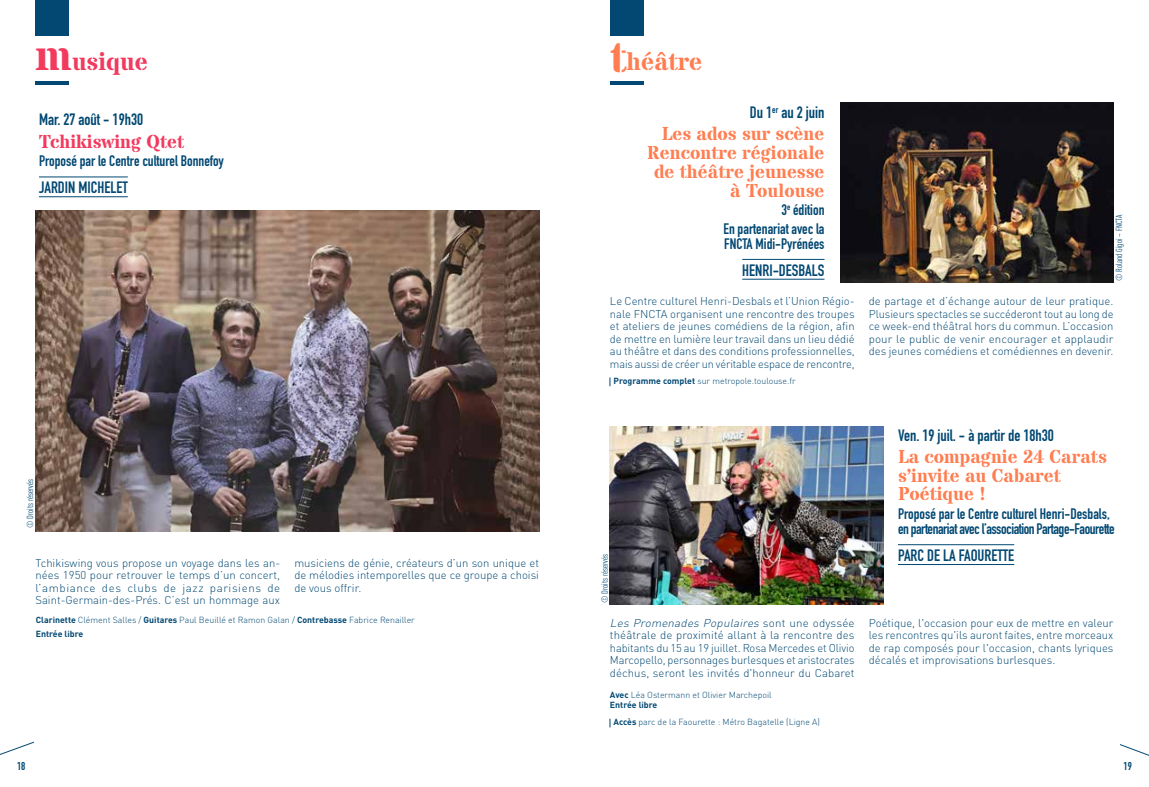
<style>
.page{position:relative;width:1149px;height:787px;background:#fff}
.page>*{position:absolute;margin:0;border:0;box-sizing:border-box;transform-origin:0 0}
.t1{font:700 25px "Stardos Stencil";color:#f23a5e}
.t2{font:700 25px "Stardos Stencil";color:#ff7e51}
.t3{font:700 18.75px/18.8px "Stardos Stencil";color:#ff7e51;text-align:right}
.t4{font:700 18.75px "Stardos Stencil";color:#f23a5e}
.t5{font:700 16.25px "DIN Condensed";color:#024873}
.t6{font:700 15px/15px "DIN Condensed";letter-spacing:-.03em;color:#024873}
.t7{font:700 15px/18.5px "DIN Condensed";color:#024873;text-align:right}
.t8{font:300 11.25px/12.5px "DINOT";color:#024873;text-align:justify}
.t9{font:700 11.25px "DIN Condensed";color:#024873}
.t10{font:300 8.75px/13.5px "DINOT";color:#024873}
.t11{font:condensed 8.75px "DINOT";color:#024873}
.s1{font-size:43.75px}
.s2{font-weight:700}
.s3{font-style:italic}
</style>
<div class="page">
<div style="left:35px;top:0;width:34px;height:35px;background:#024873"></div>
<hr style="left:35px;top:81px;width:34px;height:4px;background:#024873">
<svg style="left:0;top:741px;width:34px;height:14px"></svg>
<svg style="left:1120px;top:744px;width:28px;height:12px"></svg>
<div style="left:609px;top:0;width:34px;height:35px;background:#024873"></div>
<hr style="left:609px;top:81px;width:34px;height:4px;background:#024873">
<hr style="left:742px;top:259px;width:82px;height:1px;background:#024873">
<hr style="left:742px;top:279px;width:82px;height:1px;background:#024873">
<hr style="left:897px;top:544px;width:116px;height:1px;background:#024873">
<hr style="left:897px;top:564px;width:116px;height:1px;background:#024873">
<hr style="left:39px;top:177px;width:89px;height:1px;background:#024873">
<hr style="left:39px;top:196px;width:89px;height:1px;background:#024873">
<img style="left:36px;top:211px;width:503px;height:321px">
<img style="left:840px;top:103px;width:273px;height:179px">
<img style="left:609px;top:426px;width:274px;height:178px">
<h1 class="t1" style="left:36px;top:46px;width:114px"><span class="s1">m</span>usique</h1>
<h3 class="t5" style="left:39px;top:109px;width:106px">Mar. 27 août - 19h30</h3>
<h2 class="t4" style="left:39px;top:129px;width:147px">Tchikiswing Qtet</h2>
<h3 class="t7" style="left:39px;top:152px;width:186px">Proposé par le Centre culturel Bonnefoy</h3>
<h3 class="t5" style="left:39px;top:176px;width:90px">JARDIN MICHELET</h3>
<p class="t11" style="left:25px;top:528px;width:50px;rotate:-90deg">© Droits réservés</p>
<p class="t8" style="left:35px;top:556px;width:246px">Tchikiswing vous propose un voyage dans les an&shy;nées 1950 pour retrouver le temps d’un concert, l’ambiance des clubs de jazz parisiens de Saint-Germain-des-Prés. C’est un hommage aux</p>
<p class="t8" style="left:294px;top:556px;width:246px">musiciens de génie, créateurs d’un son unique et de mélodies intemporelles que ce groupe a choisi de vous offrir.</p>
<p class="t10" style="left:36px;top:613px;width:380px"><span class="s2">Clarinette</span> Clément Salles / <span class="s2">Guitares</span> Paul Beuillé et Ramon Galan / <span class="s2">Contrebasse</span> Fabrice Renailler<br><span class="s2">Entrée libre</span></p>
<h1 class="t2" style="left:610px;top:46px;width:94px"><span class="s1">t</span>héâtre</h1>
<h3 class="t5" style="left:749px;top:101px;width:76px">Du 1<sup>er</sup> au 2 juin</h3>
<h2 class="t3" style="left:646px;top:125px;width:179px">Les ados sur scène<br>Rencontre régionale de théâtre jeunesse à Toulouse</h2>
<h3 class="t7" style="left:723px;top:200px;width:102px">3<sup>e</sup> édition<br>En partenariat avec la</h3>
<h3 class="t7" style="left:724px;top:234px;width:102px">FNCTA Midi-Pyrénées</h3>
<h3 class="t5" style="left:742px;top:259px;width:84px">HENRI-DESBALS</h3>
<p class="t11" style="left:1113px;top:281px;width:67px;rotate:-90deg">© Roland Gigoi – FNCTA</p>
<p class="t8" style="left:609px;top:295px;width:246px">Le Centre culturel Henri-Desbals et l’Union Régio&shy;nale FNCTA organisent une rencontre des troupes et ateliers de jeunes comédiens de la région, afin de mettre en lumière leur travail dans un lieu dédié au théâtre et dans des conditions professionnelles, mais aussi de créer un véritable espace de rencontre,</p>
<p class="t8" style="left:868px;top:295px;width:246px">de partage et d’échange autour de leur pratique.<br>Plusieurs spectacles se succéderont tout au long de ce week-end théâtral hors du commun. L’occasion pour le public de venir encourager et applaudir des jeunes comédiens et comédiennes en devenir.</p>
<p class="t10" style="left:613px;top:374px;width:184px"><span class="s2">Programme complet</span> sur metropole.toulouse.fr</p>
<p class="t11" style="left:599px;top:603px;width:50px;rotate:-90deg">© Droits réservés</p>
<h3 class="t5" style="left:897px;top:424px;width:157px">Ven. 19 juil. - à partir de 18h30</h3>
<h2 class="t3" style="left:897px;top:448px;width:210px;text-align:left">La compagnie 24 Carats s’invite au Cabaret<br>Poétique !</h2>
<h3 class="t6" style="left:897px;top:506px;width:218px">Proposé par le Centre culturel Henri-Desbals, en partenariat avec l’association Partage-Faourette</h3>
<h3 class="t5" style="left:897px;top:544px;width:118px">PARC DE LA FAOURETTE</h3>
<p class="t8" style="left:609px;top:616px;width:246px"><span class="s3">Les Promenades Populaires</span> s o n t u n e o d ys s é e théâtrale de proximité allant à la rencontre des habitants du 15 au 19 juillet. Rosa Mercedes et Olivio Marcopello, personnages burlesques et aristocrates déchus, seront les invités d'honneur du Cabaret</p>
<p class="t8" style="left:868px;top:616px;width:246px">Poétique, l'occasion pour eux de mettre en valeur les rencontres qu'ils auront faites, entre morceaux de rap composés pour l'occasion, chants lyriques décalés et improvisations burlesques.</p>
<p class="t10" style="left:609px;top:690px;width:163px;line-height:10px"><span class="s2">Avec</span> Léa Ostermann et Olivier Marchepoil<br><span class="s2">Entrée libre</span></p>
<p class="t10" style="left:613px;top:715px;width:208px"><span class="s2">Accès</span> parc de la Faourette : Métro Bagatelle (Ligne A)</p>
<p class="t9" style="left:17px;top:758px;width:10px">18</p>
<p class="t9" style="left:1123px;top:758px;width:10px">19</p>
</div>
